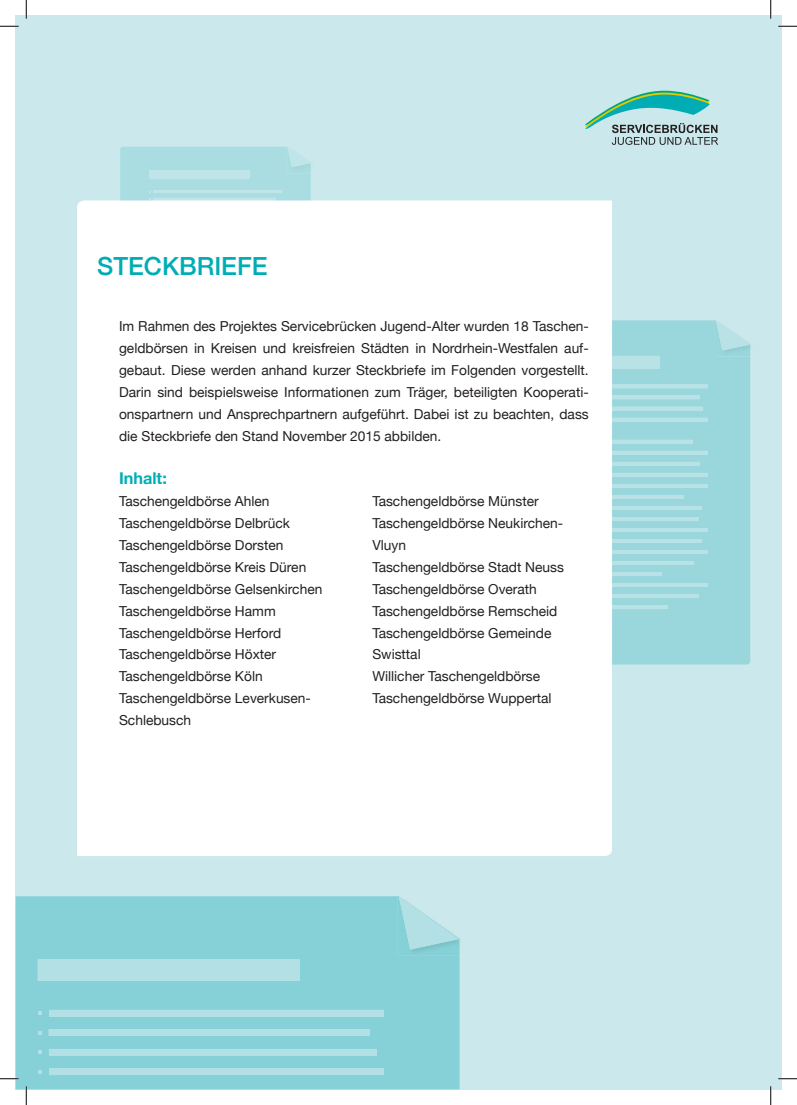
<style>
.page{position:relative;width:797px;height:1105px;background:#fff}
.page>*{position:absolute;margin:0;border:0;box-sizing:border-box;transform-origin:0 0}
.t1{font:500 25px "Helvetica Neue";color:#00adb5}
.t2{font:700 16.25px "Helvetica Neue";color:#00adb5}
.t3{font:13.75px/21.9px "Helvetica Neue";color:#231f20}
</style>
<div class="page">
<div style="left:16px;top:16px;width:765px;height:1073px;background:#cbe9ec"></div>
<div style="left:612px;top:320px;width:138px;height:344px;background:#99d7dc"></div>
<img style="left:750px;top:320px;width:5px;height:37px">
<img style="left:715px;top:320px;width:35px;height:37px">
<svg style="left:716px;top:321px;width:33px;height:29px"></svg>
<hr style="left:518px;top:385px;width:189px;height:3px;background:#b9e2e6">
<hr style="left:518px;top:396px;width:181px;height:3px;background:#b9e2e6">
<hr style="left:518px;top:407px;width:185px;height:3px;background:#b9e2e6">
<hr style="left:518px;top:418px;width:189px;height:3px;background:#b9e2e6">
<hr style="left:518px;top:440px;width:174px;height:3px;background:#b9e2e6">
<hr style="left:518px;top:451px;width:189px;height:3px;background:#b9e2e6">
<hr style="left:518px;top:462px;width:181px;height:4px;background:#b9e2e6">
<hr style="left:518px;top:473px;width:189px;height:4px;background:#b9e2e6">
<hr style="left:518px;top:484px;width:189px;height:4px;background:#b9e2e6">
<hr style="left:517px;top:495px;width:166px;height:4px;background:#b9e2e6">
<hr style="left:518px;top:506px;width:184px;height:4px;background:#b9e2e6">
<hr style="left:518px;top:517px;width:180px;height:4px;background:#b9e2e6">
<hr style="left:518px;top:528px;width:189px;height:4px;background:#b9e2e6">
<hr style="left:518px;top:539px;width:183px;height:4px;background:#b9e2e6">
<hr style="left:518px;top:550px;width:189px;height:4px;background:#b9e2e6">
<hr style="left:518px;top:561px;width:176px;height:4px;background:#b9e2e6">
<hr style="left:517px;top:572px;width:144px;height:4px;background:#b9e2e6">
<hr style="left:518px;top:583px;width:189px;height:4px;background:#b9e2e6">
<hr style="left:518px;top:594px;width:180px;height:4px;background:#b9e2e6">
<hr style="left:517px;top:605px;width:150px;height:4px;background:#b9e2e6">
<div style="left:512px;top:356px;width:148px;height:12px;background:#b9e2e6"></div>
<div style="left:16px;top:896px;width:443px;height:193px;background:#86d1d7"></div>
<img style="left:459px;top:896px;width:5px;height:60px">
<img style="left:398px;top:896px;width:61px;height:60px">
<svg style="left:399px;top:897px;width:59px;height:52px;background:#b3e0e3"></svg>
<div style="left:49px;top:1010px;width:335px;height:6px;background:#b2e0e4"></div>
<svg style="left:38px;top:1011px;width:3px;height:4px"></svg>
<div style="left:49px;top:1029px;width:320px;height:7px;background:#b2e0e4"></div>
<div style="left:49px;top:1049px;width:327px;height:6px;background:#b2e0e4"></div>
<svg style="left:38px;top:1050px;width:3px;height:4px"></svg>
<div style="left:49px;top:1068px;width:335px;height:7px;background:#b2e0e4"></div>
<div style="left:38px;top:959px;width:262px;height:22px;background:#b2e0e4"></div>
<div style="left:120px;top:147px;width:191px;height:53px;background:#aadde1"></div>
<img style="left:286px;top:146px;width:30px;height:27px">
<img style="left:286px;top:147px;width:25px;height:26px">
<svg style="left:287px;top:147px;width:23px;height:20px"></svg>
<hr style="left:153px;top:190px;width:129px;height:3px;background:#bfe5e8">
<hr style="left:153px;top:198px;width:123px;height:2px;background:#bfe5e8">
<div style="left:149px;top:171px;width:100px;height:8px;background:#bfe5e8"></div>
<svg style="left:585px;top:91px;width:133px;height:54px;background:#93c8c3"></svg>
<svg style="left:77px;top:200px;width:535px;height:656px"></svg>
<svg style="left:0;top:25px;width:19px;height:2px"></svg>
<svg style="left:778px;top:25px;width:19px;height:2px"></svg>
<svg style="left:0;top:1078px;width:19px;height:1px"></svg>
<svg style="left:778px;top:1078px;width:19px;height:1px"></svg>
<svg style="left:25px;top:0;width:2px;height:19px"></svg>
<svg style="left:25px;top:1086px;width:2px;height:19px"></svg>
<svg style="left:770px;top:0;width:1px;height:19px"></svg>
<svg style="left:770px;top:1086px;width:1px;height:19px"></svg>
<h1 class="t1" style="left:97px;top:246px;width:172px">STECKBRIEFE</h1>
<p class="t3" style="left:119px;top:316px;width:471px;text-align:justify">Im Rahmen des Projektes Servicebrücken Jugend-Alter wurden 18 Taschen&shy;geldbörsen in Kreisen und kreisfreien Städten in Nordrhein-Westfalen auf&shy;gebaut. Diese werden anhand kurzer Steckbriefe im Folgenden vorgestellt.<br>Darin sind beispielsweise Informationen zum Träger, beteiligten Kooperati&shy;onspartnern und Ansprechpartnern aufgeführt. Dabei ist zu beachten, dass die Steckbriefe den Stand November 2015 abbilden.</p>
<p class="t2" style="left:119px;top:466px;width:49px">Inhalt:</p>
<p class="t3" style="left:119px;top:491px;width:205px">Taschengeldbörse Ahlen<br>Taschengeldbörse Delbrück<br>Taschengeldbörse Dorsten<br>Taschengeldbörse Kreis Düren<br>Taschengeldbörse Gelsenkirchen<br>Taschengeldbörse Hamm<br>Taschengeldbörse Herford<br>Taschengeldbörse Höxter<br>Taschengeldbörse Köln<br>Taschengeldbörse Lever kusen-<br>Schlebusch</p>
<p class="t3" style="left:372px;top:491px;width:193px">Taschengeldbörse Münster<br>Taschengeldbörse Neu kirchen-<br>Vluyn<br>Taschengeldbörse Stadt Neuss<br>Taschengeldbörse Overath<br>Taschengeldbörse Remscheid<br>Taschengeldbörse Gemeinde<br>Swisttal<br>Willicher Taschengeldbörse<br>Taschengeldbörse Wuppertal</p>
</div>
